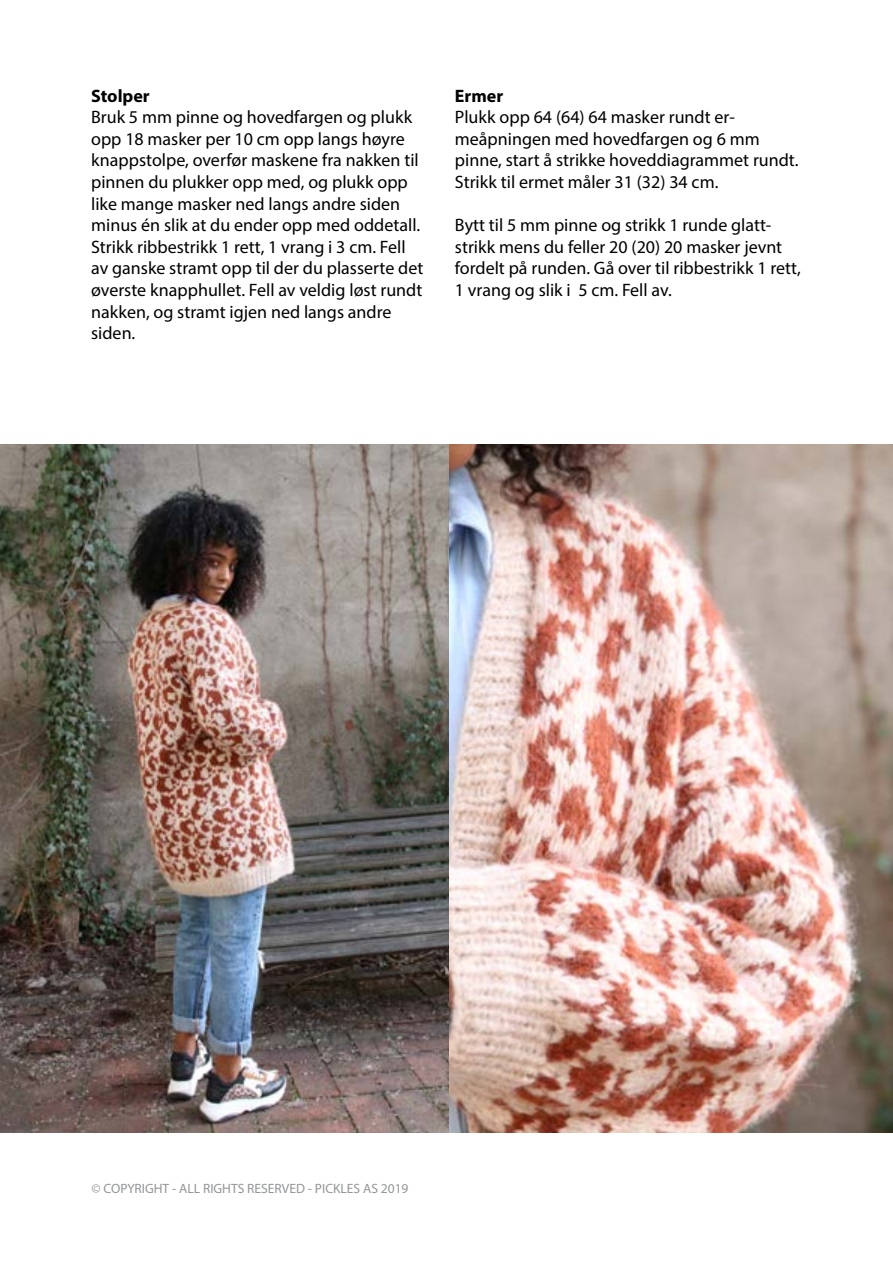
<style>
.page{position:relative;width:893px;height:1263px;background:#fff}
.page>*{position:absolute;margin:0;border:0;box-sizing:border-box;transform-origin:0 0}
.t1{font:18px/21.6px "Myriad Pro";color:#000}
.t2{font:700 18px "Myriad Pro";color:#000}
.t3{font:13.5px "Myriad Pro";color:#939598}
</style>
<div class="page">
<img style="left:0;top:444px;width:449px;height:689px">
<img style="left:449px;top:444px;width:444px;height:689px">
<p class="t2" style="left:91px;top:84px;width:60px">Stolper</p>
<p class="t1" style="left:91px;top:106px;width:334px">Bruk 5 mm pinne og hovedfargen og plukk opp 18 masker per 10 cm opp langs høyre knappstolpe, overfør maskene fra nakken til pinnen du plukker opp med, og plukk opp like mange masker ned langs andre siden minus én slik at du ender opp med oddetall.<br>Strikk ribbestrikk 1 rett, 1 vrang i 3 cm. Fell av ganske stramt opp til der du plasserte det øverste knapphullet. Fell av veldig løst rundt nakken, og stramt igjen ned langs andre siden.</p>
<p class="t2" style="left:455px;top:84px;width:50px">Ermer</p>
<p class="t1" style="left:455px;top:106px;width:345px">Plukk opp 64 (64) 64 masker rundt er&shy;meåpningen med hovedfargen og 6 mm pinne, start å strikke hoveddiagrammet rundt.<br>Strikk til ermet måler 31 (32) 34 cm.</p>
<p class="t1" style="left:455px;top:214px;width:347px">Bytt til 5 mm pinne og strikk 1 runde glatt&shy;strikk mens du feller 20 (20) 20 masker jevnt fordelt på runden. Gå over til ribbestrikk 1 rett, 1 vrang og slik i 5 cm. Fell av.</p>
<p class="t3" style="left:92px;top:1180px;width:319px">© COPYRIGHT - ALL RIGHTS RESERVED - PICKLES AS 2019</p>
</div>
